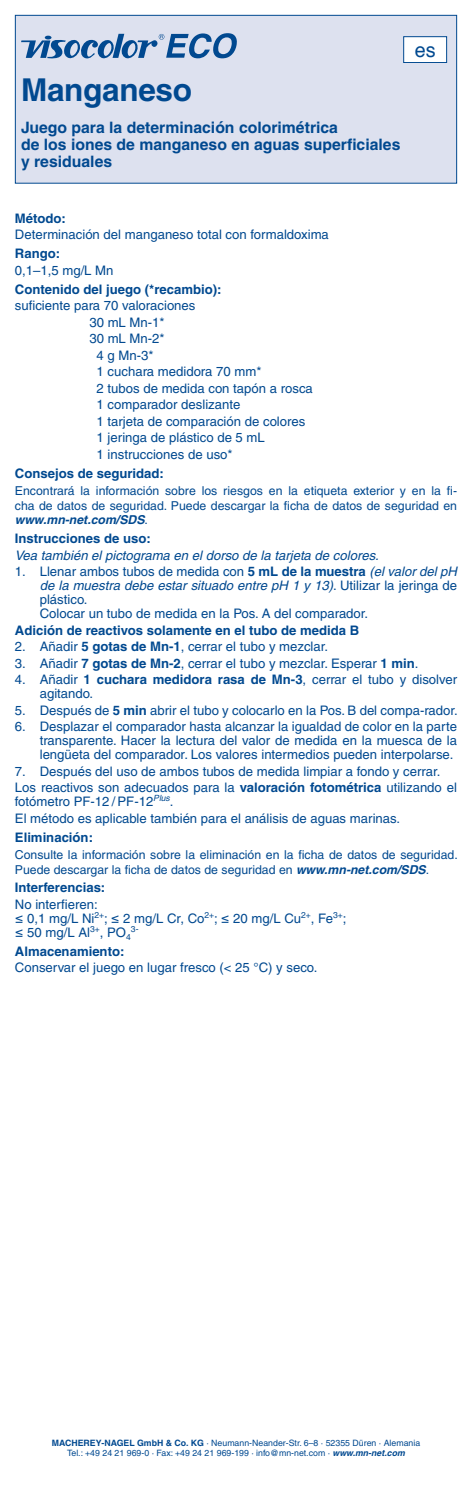
<style>
.page{position:relative;width:472px;height:1489px;background:#fff}
.page>*{position:absolute;margin:0;border:0;box-sizing:border-box;transform-origin:0 0}
.t1{font:700 31.5px "Helvetica LT Pro";letter-spacing:-.01em;color:#014990}
.t2{font:19.78px "Helvetica";color:#014990}
.t3{font:700 15.75px/17.3px "Helvetica LT Pro";color:#014990}
.t4{font:13.12px/14px "Helvetica LT Pro";color:#014990}
.t5{font:700 13.12px "Helvetica LT Pro";color:#014990}
.t6{font:italic 13.12px "Helvetica LT Pro";color:#014990}
.t7{font:12.25px/14.7px "Helvetica LT Pro";color:#014990;text-align:justify}
.t8{font:8.75px/10.5px "Helvetica LT Pro";color:#014990;text-align:center}
.t9{font:8.58px "Helvetica LT Pro";color:#014990}
.s1{font-weight:700;font-style:italic}
.s2{font-weight:700}
.s3{font-style:italic}
</style>
<div class="page">
<div style="left:15px;top:15px;width:441px;height:168px;background:#dde1ef"></div>
<svg style="left:21px;top:33px;width:215px;height:25px"></svg>
<div style="left:15px;top:15px;width:441px;height:169px;border:1px solid #014990"></div>
<div style="left:403px;top:37px;width:43px;height:26px;background:#fff"></div>
<div style="left:403px;top:36px;width:43px;height:27px;border:1px solid #014990"></div>
<h1 class="t1" style="left:21px;top:70px;width:172px">Manganeso</h1>
<p class="t3" style="left:21px;top:118px;width:380px">Juego para la determinación colorimétrica<br>de los iones de manganeso en aguas superficiales y residuales</p>
<h2 class="t2" style="left:414px;top:34px;width:22px">es</h2>
<p class="t5" style="left:15px;top:210px;width:53px">Método:</p>
<p class="t4" style="left:15px;top:228px;width:315px">Determinación del manganeso total con formaldoxima</p>
<p class="t5" style="left:15px;top:246px;width:47px">Rango:</p>
<p class="t4" style="left:15px;top:263px;width:100px">0,1–1,5 mg/L Mn</p>
<p class="t5" style="left:15px;top:281px;width:208px">Contenido del juego (*recambio):</p>
<p class="t4" style="left:15px;top:298px;width:182px">suficiente para 70 valoraciones</p>
<p class="t4" style="left:89px;top:315px;width:77px">30 mL Mn-1*</p>
<p class="t4" style="left:89px;top:331px;width:77px">30 mL Mn-2*</p>
<p class="t4" style="left:96px;top:348px;width:58px">4 g Mn-3*</p>
<p class="t4" style="left:96px;top:364px;width:166px">1 cuchara medidora 70 mm*</p>
<p class="t4" style="left:96px;top:381px;width:217px">2 tubos de medida con tapón a rosca</p>
<p class="t4" style="left:96px;top:397px;width:145px">1 comparador deslizante</p>
<p class="t4" style="left:96px;top:414px;width:210px">1 tarjeta de comparación de colores</p>
<p class="t4" style="left:96px;top:430px;width:169px">1 jeringa de plástico de 5 mL</p>
<p class="t4" style="left:96px;top:447px;width:137px">1 instrucciones de uso*</p>
<p class="t5" style="left:15px;top:465px;width:150px">Consejos de seguridad:</p>
<p class="t7" style="left:15px;top:483px;width:443px">Encontrará la información sobre los riesgos en la etiqueta exterior y en la fi&shy;cha de datos de seguridad. Puede descargar la ficha de datos de seguridad en <span class="s1">www.mn-net.com/SDS</span>.</p>
<p class="t5" style="left:15px;top:530px;width:137px">Instrucciones de uso:</p>
<p class="t6" style="left:15px;top:547px;width:365px">Vea también el pictograma en el dorso de la tarjeta de colores.</p>
<p class="t4" style="left:40px;top:564px;width:418px;text-indent:-25px">1. Llenar ambos tubos de medida con <span class="s2">5 mL de la muestra</span> <span class="s3">(el valor del pH de la muestra debe estar situado entre pH 1 y 13)</span>. Utilizar la jeringa de plástico.<br>Colocar un tubo de medida en la Pos. A del comparador.</p>
<p class="t5" style="left:15px;top:622px;width:345px">Adición de reactivos solamente en el tubo de medida B</p>
<p class="t4" style="left:15px;top:639px;width:314px">2. Añadir <span class="s2">5 gotas de Mn-1</span>, cerrar el tubo y mezclar.</p>
<p class="t4" style="left:15px;top:656px;width:405px">3. Añadir <span class="s2">7 gotas de Mn-2</span>, cerrar el tubo y mezclar. Esperar <span class="s2">1 min</span>.</p>
<p class="t4" style="left:40px;top:672px;width:418px;text-indent:-25px">4. Añadir <span class="s2">1 cuchara medidora rasa de Mn-3</span>, cerrar el tubo y disolver agitando.</p>
<p class="t4" style="left:15px;top:703px;width:444px">5. Después de <span class="s2">5 min</span> abrir el tubo y colocarlo en la Pos. B del compa-rador.</p>
<p class="t4" style="left:40px;top:719px;width:418px;text-align:justify;text-indent:-25px">6. Desplazar el comparador hasta alcanzar la igualdad de color en la parte transparente. Hacer la lectura del valor de medida en la muesca de la lengüeta del comparador. Los valores intermedios pueden interpolarse.</p>
<p class="t4" style="left:15px;top:762px;width:443px;line-height:16.4px">7. Después del uso de ambos tubos de medida limpiar a fondo y cerrar.<br>Los reactivos son adecuados para la <span class="s2">valoración fotométrica</span> utilizando el</p>
<p class="t4" style="left:15px;top:793px;width:386px;line-height:16.4px">fotómetro PF-12 / PF-12<sup>Plus</sup>.<br>El método es aplicable también para el análisis de aguas marinas.</p>
<p class="t5" style="left:15px;top:829px;width:80px">Eliminación:</p>
<p class="t7" style="left:15px;top:847px;width:444px">Consulte la información sobre la eliminación en la ficha de datos de seguridad.<br>Puede descargar la ficha de datos de seguridad en <span class="s1">www.mn-net.com/SDS</span>.</p>
<p class="t5" style="left:15px;top:879px;width:92px">Interferencias:</p>
<p class="t4" style="left:15px;top:897px;width:333px">No interfieren:<br>≤ 0,1 mg/L Ni<sup>2+</sup>; ≤ 2 mg/L Cr, Co<sup>2+</sup>; ≤ 20 mg/L Cu<sup>2+</sup>, Fe<sup>3+</sup>; ≤ 50 mg/L Al<sup>3+</sup>, PO<sub>4</sub></p>
<p class="t9" style="left:131px;top:923px;width:9px">3-</p>
<p class="t5" style="left:15px;top:943px;width:111px">Almacenamiento:</p>
<p class="t4" style="left:15px;top:960px;width:304px">Conservar el juego en lugar fresco (&lt; 25 °C) y seco.</p>
<p class="t8" style="left:52px;top:1437px;width:369px"><span class="s2">MACHEREY-NAGEL GmbH &amp; Co. KG</span> · Neumann-Neander-Str. 6–8 · 52355 Düren · Alemania<br>Tel.: +49 24 21 969-0 · Fax: +49 24 21 969-199 · info@mn-net.com · <span class="s1">www.mn-net.com</span></p>
</div>
